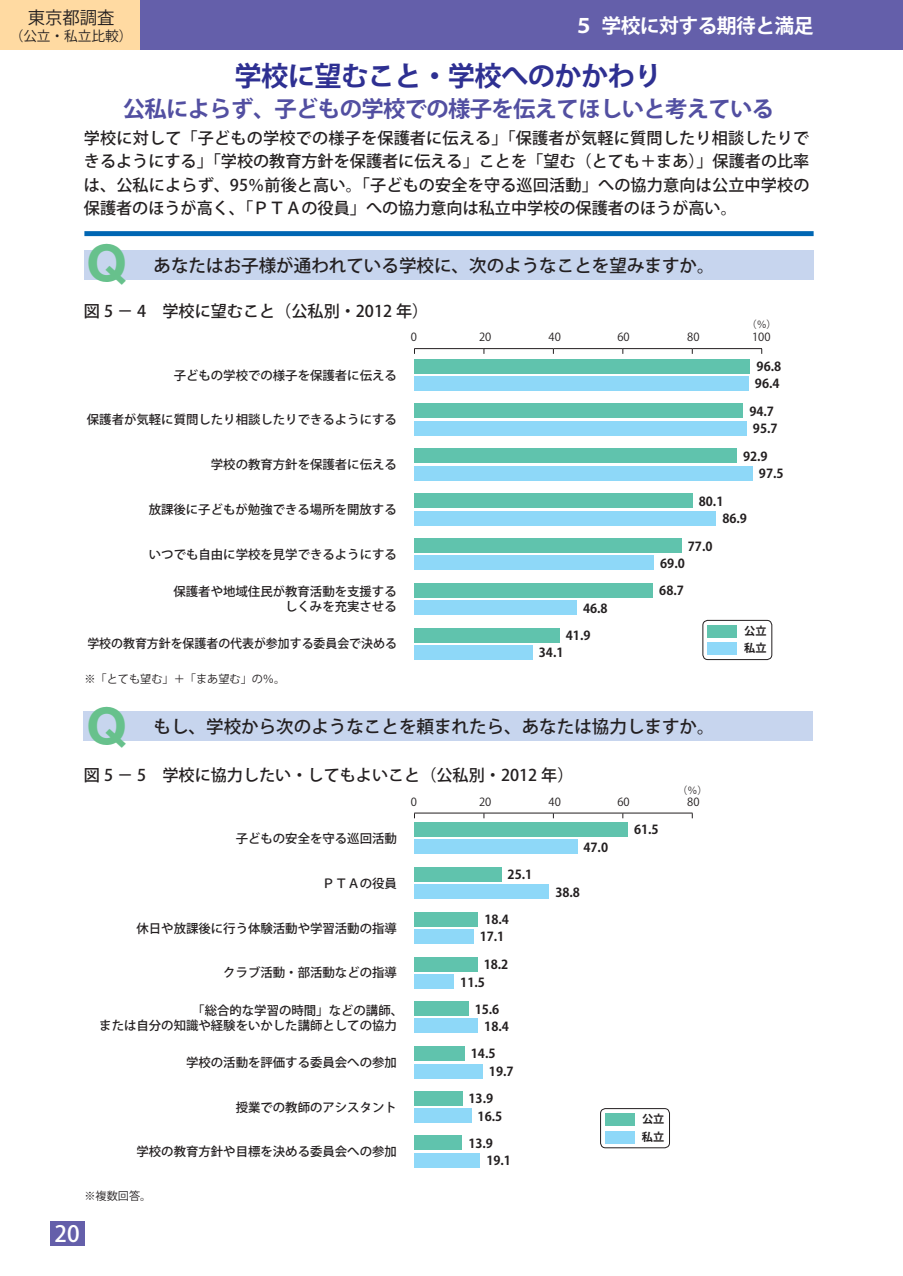
<style>
.page{position:relative;width:903px;height:1276px;background:#fff}
.page>*{position:absolute;margin:0;border:0;box-sizing:border-box;transform-origin:0 0}
.t1{font:45.85px "Gothic MB101 Pro Bold 90 msp RKSJ H";color:#67c18c}
.t2{font:27.3px "Koz Go Pro Bold 90 msp RKSJ H";letter-spacing:-.025em;color:#2e3092}
.t3{font:22.4px "Koz Go Pro Bold 90 msp RKSJ H";letter-spacing:-.03em;color:#524fa1}
.t4{font:22.4px "Koz Go Pro Medium 90 msp RKSJ H";color:#fff}
.t5{font:19.78px "Koz Go Pro Bold 90 msp RKSJ H";letter-spacing:-.03em;color:#fff}
.t6{font:17.5px "Koz Go Pro Medium 90 msp RKSJ H";color:#231f20}
.t7{font:17.32px "Koz Go Pro Regular 90 msp RKSJ H";color:#231f20}
.t8{font:16.1px/23.6px "Koz Go Pro Medium 90 msp RKSJ H";color:#231f20;text-align:justify}
.t9{font:13.65px "Koz Go Pro Regular 90 msp RKSJ H";color:#231f20}
.t10{font:12.42px/14.9px "Koz Go Pro Medium 90 msp RKSJ H";color:#231f20;text-align:right}
.t11{font:12.42px/17.2px "Koz Go Pro Bold 90 msp RKSJ H";color:#231f20}
.t12{font:12.42px "Koz Go Pro Medium 90 msp RKSJ H";color:#231f20;scale:.96 1}
.t13{font:11.2px "Koz Go Pro Regular 90 msp RKSJ H";color:#231f20}
.t14{font:11.2px "Koz Go Pro Bold 90 msp RKSJ H";color:#231f20}
.t15{font:9.97px "Koz Go Pro Regular 90 msp RKSJ H";color:#231f20}
</style>
<div class="page">
<div style="left:50px;top:1221px;width:34px;height:25px;background:#645faa"></div>
<div style="left:139px;top:0;width:764px;height:50px;background:#645faa"></div>
<div style="left:0;top:0;width:140px;height:50px;background:#ffdaa2"></div>
<div style="left:84px;top:231px;width:730px;height:5px;background:#0066b3"></div>
<div style="left:414px;top:645px;width:119px;height:15px;background:#8ed8f8"></div>
<div style="left:414px;top:538px;width:268px;height:15px;background:#60c3ad"></div>
<div style="left:414px;top:555px;width:240px;height:15px;background:#8ed8f8"></div>
<div style="left:414px;top:359px;width:336px;height:15px;background:#60c3ad"></div>
<hr style="left:414px;top:348px;width:70px;height:1px;background:#231f20">
<hr style="left:484px;top:348px;width:69px;height:1px;background:#231f20">
<hr style="left:553px;top:348px;width:70px;height:1px;background:#231f20">
<hr style="left:623px;top:348px;width:69px;height:1px;background:#231f20">
<hr style="left:692px;top:348px;width:70px;height:1px;background:#231f20">
<div style="left:414px;top:403px;width:329px;height:15px;background:#60c3ad"></div>
<div style="left:414px;top:376px;width:335px;height:15px;background:#8ed8f8"></div>
<div style="left:414px;top:421px;width:333px;height:15px;background:#8ed8f8"></div>
<div style="left:414px;top:448px;width:323px;height:15px;background:#60c3ad"></div>
<div style="left:414px;top:466px;width:339px;height:15px;background:#8ed8f8"></div>
<div style="left:414px;top:493px;width:279px;height:15px;background:#60c3ad"></div>
<div style="left:414px;top:511px;width:302px;height:15px;background:#8ed8f8"></div>
<div style="left:414px;top:583px;width:239px;height:14px;background:#60c3ad"></div>
<div style="left:414px;top:600px;width:163px;height:15px;background:#8ed8f8"></div>
<div style="left:414px;top:628px;width:146px;height:14px;background:#60c3ad"></div>
<hr style="left:414px;top:813px;width:70px;height:1px;background:#231f20">
<hr style="left:484px;top:813px;width:69px;height:1px;background:#231f20">
<hr style="left:553px;top:813px;width:70px;height:1px;background:#231f20">
<hr style="left:623px;top:813px;width:70px;height:1px;background:#231f20">
<div style="left:414px;top:1135px;width:48px;height:15px;background:#60c3ad"></div>
<div style="left:414px;top:1153px;width:66px;height:14px;background:#8ed8f8"></div>
<div style="left:414px;top:1046px;width:51px;height:15px;background:#60c3ad"></div>
<div style="left:414px;top:1063px;width:69px;height:15px;background:#8ed8f8"></div>
<div style="left:414px;top:1001px;width:55px;height:15px;background:#60c3ad"></div>
<div style="left:414px;top:1018px;width:64px;height:15px;background:#8ed8f8"></div>
<div style="left:414px;top:1090px;width:49px;height:15px;background:#60c3ad"></div>
<div style="left:414px;top:1108px;width:58px;height:15px;background:#8ed8f8"></div>
<div style="left:414px;top:956px;width:64px;height:15px;background:#60c3ad"></div>
<div style="left:414px;top:974px;width:40px;height:15px;background:#8ed8f8"></div>
<div style="left:414px;top:911px;width:64px;height:15px;background:#60c3ad"></div>
<div style="left:414px;top:929px;width:60px;height:15px;background:#8ed8f8"></div>
<div style="left:414px;top:839px;width:164px;height:15px;background:#8ed8f8"></div>
<div style="left:414px;top:822px;width:214px;height:15px;background:#60c3ad"></div>
<div style="left:414px;top:884px;width:135px;height:15px;background:#8ed8f8"></div>
<div style="left:414px;top:867px;width:88px;height:15px;background:#60c3ad"></div>
<div style="left:84px;top:250px;width:730px;height:29px;background:#c7d5ee"></div>
<div style="left:84px;top:711px;width:729px;height:30px;background:#c7d5ee"></div>
<div style="left:703px;top:620px;width:69px;height:40px;border:1px solid #231f20;border-radius:5px"></div>
<div style="left:707px;top:625px;width:30px;height:13px;background:#60c3ad"></div>
<div style="left:707px;top:642px;width:30px;height:13px;background:#8ed8f8"></div>
<div style="left:600px;top:1108px;width:70px;height:40px;border:1px solid #231f20;border-radius:5px"></div>
<div style="left:605px;top:1113px;width:30px;height:13px;background:#60c3ad"></div>
<div style="left:605px;top:1131px;width:30px;height:12px;background:#8ed8f8"></div>
<h3 class="t7" style="left:28px;top:11px;width:88px">東京都調査</h3>
<p class="t9" style="left:10px;top:31px;width:124px">（公立・私立比較）</p>
<h3 class="t5" style="left:555px;top:18px;width:261px">　５ 学校に対する期待と満足</h3>
<h2 class="t2" style="left:235px;top:66px;width:429px">学校に望むこと・学校へのかかわり</h2>
<h3 class="t3" style="left:123px;top:100px;width:653px">公私によらず、子どもの学校での様子を伝えてほしいと考えている</h3>
<p class="t8" style="left:84px;top:128px;width:727px">学校に対して「子どもの学校での様子を保護者に伝える」「保護者が気軽に質問したり相談したりできるようにする」「学校の教育方針を保護者に伝える」ことを「望む（とても＋まあ）」保護者の比率は、公私によらず、95％前後と高い。「子どもの安全を守る巡回活動」への協力意向は公立中学校の保護者のほうが高く、「ＰＴＡの役員」への協力意向は私立中学校の保護者のほうが高い。</p>
<h1 class="t1" style="left:84px;top:247px;width:47px">Ｑ</h1>
<h3 class="t6" style="left:154px;top:258px;width:563px">あなたはお子様が通われている学校に、次のようなことを望みますか。</h3>
<p class="t8" style="left:84px;top:302px;width:346px">図 5 － 4　学校に望むこと（公私別・2012 年）</p>
<p class="t15" style="left:747px;top:321px;width:31px">（％）</p>
<p class="t13" style="left:411px;top:333px;width:8px">0</p>
<p class="t13" style="left:479px;top:333px;width:14px">20</p>
<p class="t13" style="left:549px;top:333px;width:14px">40</p>
<p class="t13" style="left:617px;top:333px;width:14px">60</p>
<p class="t13" style="left:687px;top:333px;width:14px">80</p>
<p class="t13" style="left:752px;top:333px;width:20px">100</p>
<p class="t10" style="left:174px;top:369px;width:225px">子どもの学校での様子を保護者に伝える</p>
<p class="t11" style="left:755px;top:360px;width:28px">96.8<br>96.4</p>
<p class="t10" style="left:87px;top:414px;width:312px">保護者が気軽に質問したり相談したりできるようにする</p>
<p class="t10" style="left:211px;top:459px;width:188px">学校の教育方針を保護者に伝える</p>
<p class="t10" style="left:149px;top:504px;width:250px">放課後に子どもが勉強できる場所を開放する</p>
<p class="t10" style="left:149px;top:548px;width:250px">いつでも自由に学校を見学できるようにする</p>
<p class="t10" style="left:174px;top:586px;width:225px">保護者や地域住民が教育活動を支援するしくみを充実させる</p>
<p class="t12" style="left:87px;top:639px;width:324px">学校の教育方針を保護者の代表が参加する委員会で決める</p>
<p class="t13" style="left:84px;top:675px;width:202px">※「とても望む」＋「まあ望む」の％。</p>
<p class="t11" style="left:583px;top:601px;width:26px">46.8</p>
<p class="t11" style="left:566px;top:628px;width:26px">41.9</p>
<p class="t11" style="left:539px;top:646px;width:26px">34.1</p>
<p class="t11" style="left:749px;top:404px;width:30px">94.7<br>95.7</p>
<p class="t11" style="left:759px;top:449px;width:26px;text-indent:-16px">92.9<br>97.5</p>
<p class="t11" style="left:722px;top:494px;width:26px;text-indent:-24px">80.1<br>86.9</p>
<p class="t11" style="left:688px;top:539px;width:26px">77.0</p>
<p class="t11" style="left:660px;top:556px;width:26px">69.0</p>
<p class="t11" style="left:659px;top:583px;width:26px">68.7</p>
<p class="t14" style="left:744px;top:626px;width:24px">公立</p>
<p class="t14" style="left:744px;top:644px;width:24px">私立</p>
<h1 class="t1" style="left:84px;top:710px;width:47px">Ｑ</h1>
<h3 class="t6" style="left:154px;top:720px;width:563px">もし、学校から次のようなことを頼まれたら、あなたは協力しますか。</h3>
<p class="t8" style="left:84px;top:765px;width:491px">図 5 － 5　学校に協力したい・してもよいこと（公私別・2012 年）</p>
<p class="t15" style="left:678px;top:786px;width:31px">（％）</p>
<p class="t10" style="left:236px;top:832px;width:163px">子どもの安全を守る巡回活動</p>
<p class="t10" style="left:323px;top:878px;width:76px">ＰＴＡの役員</p>
<p class="t10" style="left:136px;top:922px;width:262px">休日や放課後に行う体験活動や学習活動の指導</p>
<p class="t10" style="left:223px;top:967px;width:175px">クラブ活動・部活動などの指導</p>
<p class="t10" style="left:99px;top:1004px;width:305px;text-align:left;text-indent:93px">「総合的な学習の時間」などの講師、または自分の知識や経験をいかした講師としての協力</p>
<p class="t10" style="left:186px;top:1056px;width:212px">学校の活動を評価する委員会への参加</p>
<p class="t10" style="left:236px;top:1101px;width:163px">授業での教師のアシスタント</p>
<p class="t13" style="left:411px;top:797px;width:8px">0</p>
<p class="t13" style="left:479px;top:797px;width:14px">20</p>
<p class="t13" style="left:549px;top:797px;width:14px">40</p>
<p class="t13" style="left:617px;top:797px;width:14px">60</p>
<p class="t13" style="left:687px;top:797px;width:14px">80</p>
<p class="t11" style="left:508px;top:868px;width:26px">25.1</p>
<p class="t11" style="left:480px;top:913px;width:31px;text-align:center">18.4<br>17.1</p>
<p class="t11" style="left:460px;top:957px;width:50px;text-indent:23px">18.2<br>11.5</p>
<p class="t11" style="left:484px;top:1002px;width:26px;text-indent:-10px">15.6<br>18.4</p>
<p class="t11" style="left:489px;top:1046px;width:26px;line-height:17.7px;text-indent:-18px">14.5<br>19.7</p>
<p class="t11" style="left:478px;top:1092px;width:26px;text-indent:-9px">13.9<br>16.5</p>
<p class="t11" style="left:583px;top:840px;width:26px">47.0</p>
<p class="t11" style="left:555px;top:885px;width:26px">38.8</p>
<p class="t11" style="left:634px;top:822px;width:26px">61.5</p>
<p class="t14" style="left:642px;top:1114px;width:24px">公立</p>
<p class="t10" style="left:136px;top:1146px;width:262px">学校の教育方針や目標を決める委員会への参加</p>
<p class="t11" style="left:486px;top:1136px;width:26px;text-indent:-18px">13.9<br>19.1</p>
<p class="t13" style="left:84px;top:1191px;width:68px">※複数回答。</p>
<h3 class="t4" style="left:55px;top:1225px;width:27px">20</h3>
<p class="t14" style="left:642px;top:1132px;width:24px">私立</p>
</div>
